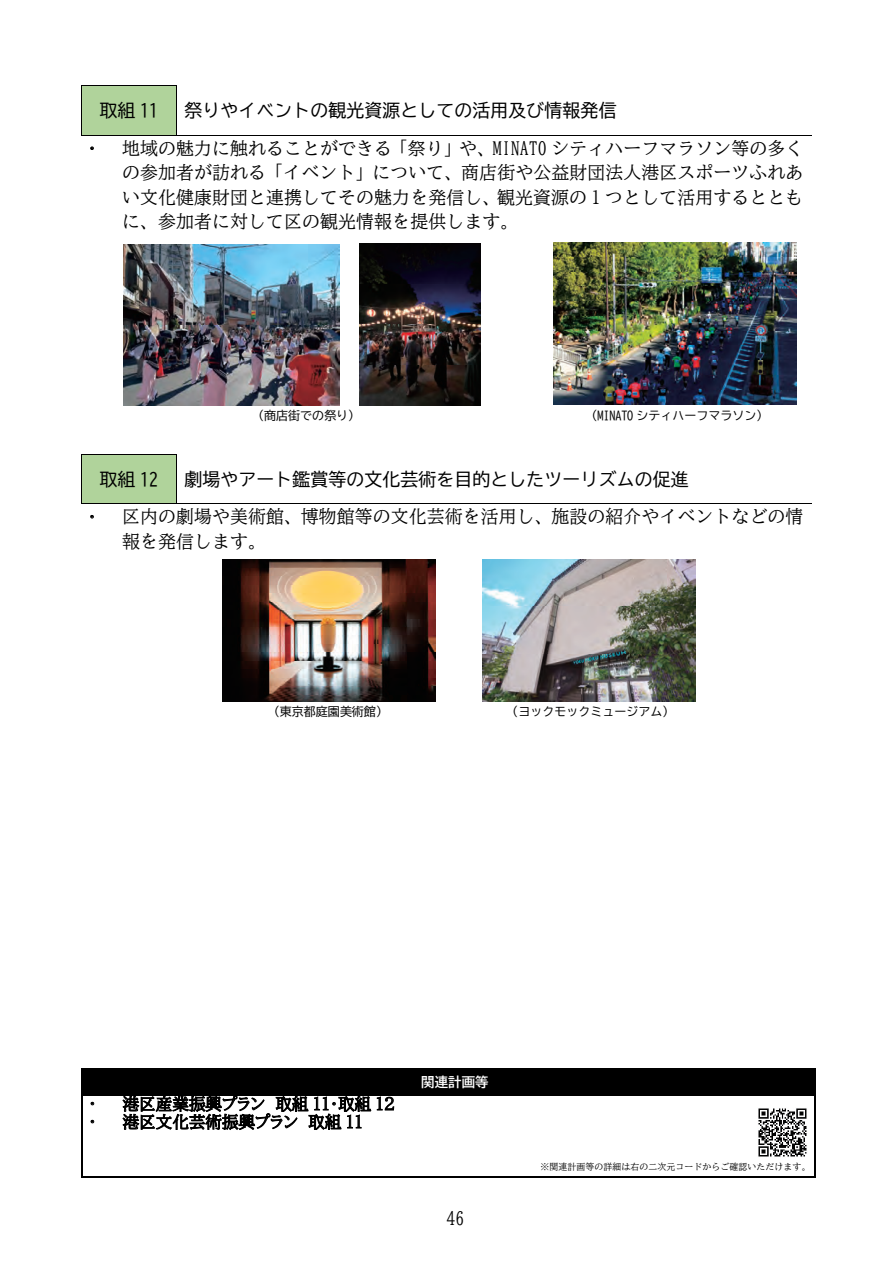
<style>
.page{position:relative;width:893px;height:1263px;background:#fff}
.page>*{position:absolute;margin:0;border:0;box-sizing:border-box;transform-origin:0 0}
.t1{font:17.85px/24.5px "BIZ UD Mincho Medium";letter-spacing:.01em;color:#000;text-align:justify}
.t2{font:17.85px "BIZ UD Gothic";letter-spacing:.01em;color:#000}
.t3{font:16.5px/18px "BIZ UDP Mincho Medium";letter-spacing:.005em;color:#000}
.t4{font:13.35px "BIZ UD Gothic Bold";letter-spacing:.01em;color:#fff}
.t5{font:12px "BIZ UD Gothic";letter-spacing:.005em;color:#000}
.t6{font:8.85px "BIZ UD Mincho Medium";letter-spacing:.015em;color:#000}
</style>
<div class="page">
<div style="left:82px;top:86px;width:94px;height:49px;background:#b0d39b"></div>
<hr style="left:82px;top:85px;width:94px;height:1px;background:#000">
<hr style="left:81px;top:86px;width:1px;height:49px;background:#000">
<hr style="left:176px;top:86px;width:1px;height:49px;background:#000">
<hr style="left:82px;top:135px;width:94px;height:1px;background:#000">
<hr style="left:177px;top:135px;width:553px;height:1px;background:#000">
<hr style="left:730px;top:135px;width:82px;height:1px;background:#000">
<div style="left:82px;top:454px;width:94px;height:49px;background:#b0d39b"></div>
<hr style="left:82px;top:454px;width:94px;height:1px;background:#000">
<hr style="left:81px;top:454px;width:1px;height:49px;background:#000">
<hr style="left:176px;top:454px;width:1px;height:49px;background:#000">
<hr style="left:82px;top:503px;width:94px;height:1px;background:#000">
<hr style="left:177px;top:503px;width:553px;height:1px;background:#000">
<hr style="left:730px;top:503px;width:82px;height:1px;background:#000">
<div style="left:82px;top:1070px;width:732px;height:24px;background:#000"></div>
<hr style="left:82px;top:1068px;width:733px;height:2px;background:#000">
<svg style="left:81px;top:1068px;width:1px;height:28px"></svg>
<hr style="left:82px;top:1094px;width:733px;height:2px;background:#000">
<svg style="left:815px;top:1068px;width:1px;height:28px"></svg>
<hr style="left:81px;top:1096px;width:1px;height:80px;background:#000">
<hr style="left:82px;top:1176px;width:733px;height:1px;background:#000">
<hr style="left:815px;top:1096px;width:1px;height:80px;background:#000">
<img style="left:124px;top:244px;width:215px;height:162px">
<img style="left:359px;top:244px;width:121px;height:162px">
<img style="left:554px;top:243px;width:242px;height:161px">
<img style="left:758px;top:1108px;width:49px;height:49px">
<img style="left:483px;top:560px;width:212px;height:141px">
<img style="left:222px;top:560px;width:213px;height:141px">
<p class="t2" style="left:100px;top:102px;width:60px">取組 11</p>
<p class="t2" style="left:185px;top:102px;width:433px">祭りやイベントの観光資源としての活用及び情報発信</p>
<p class="t1" style="left:122px;top:136px;width:683px">地域の魅力に触れることができる「祭り」や、MINATO シティハーフマラソン等の多くの参加者が訪れる「イベント」について、商店街や公益財団法人港区スポーツふれあい文化健康財団と連携してその魅力を発信し、観光資源の１つとして活用するとともに、参加者に対して区の観光情報を提供します。</p>
<p class="t5" style="left:252px;top:409px;width:110px">（商店街での祭り）</p>
<p class="t5" style="left:585px;top:409px;width:185px">（MINATO シティハーフマラソン）</p>
<p class="t2" style="left:100px;top:470px;width:60px">取組 12</p>
<p class="t2" style="left:185px;top:470px;width:505px">劇場やアート鑑賞等の文化芸術を目的としたツーリズムの促進</p>
<p class="t1" style="left:122px;top:504px;width:683px">区内の劇場や美術館、博物館等の文化芸術を活用し、施設の紹介やイベントなどの情報を発信します。</p>
<p class="t5" style="left:268px;top:705px;width:122px">（東京都庭園美術館）</p>
<p class="t5" style="left:506px;top:706px;width:170px">（ヨックモックミュージアム）</p>
<p class="t3" style="left:123px;top:1095px;width:274px">港区産業振興プラン 取組 11・取組 12港区文化芸術振興プラン 取組 11</p>
<p class="t4" style="left:421px;top:1075px;width:69px">関連計画等</p>
<p class="t1" style="left:447px;top:1206px;width:19px">46</p>
<p class="t6" style="left:540px;top:1162px;width:272px">※関連計画等の詳細は右の二次元コードからご確認いただけます。</p>
</div>
